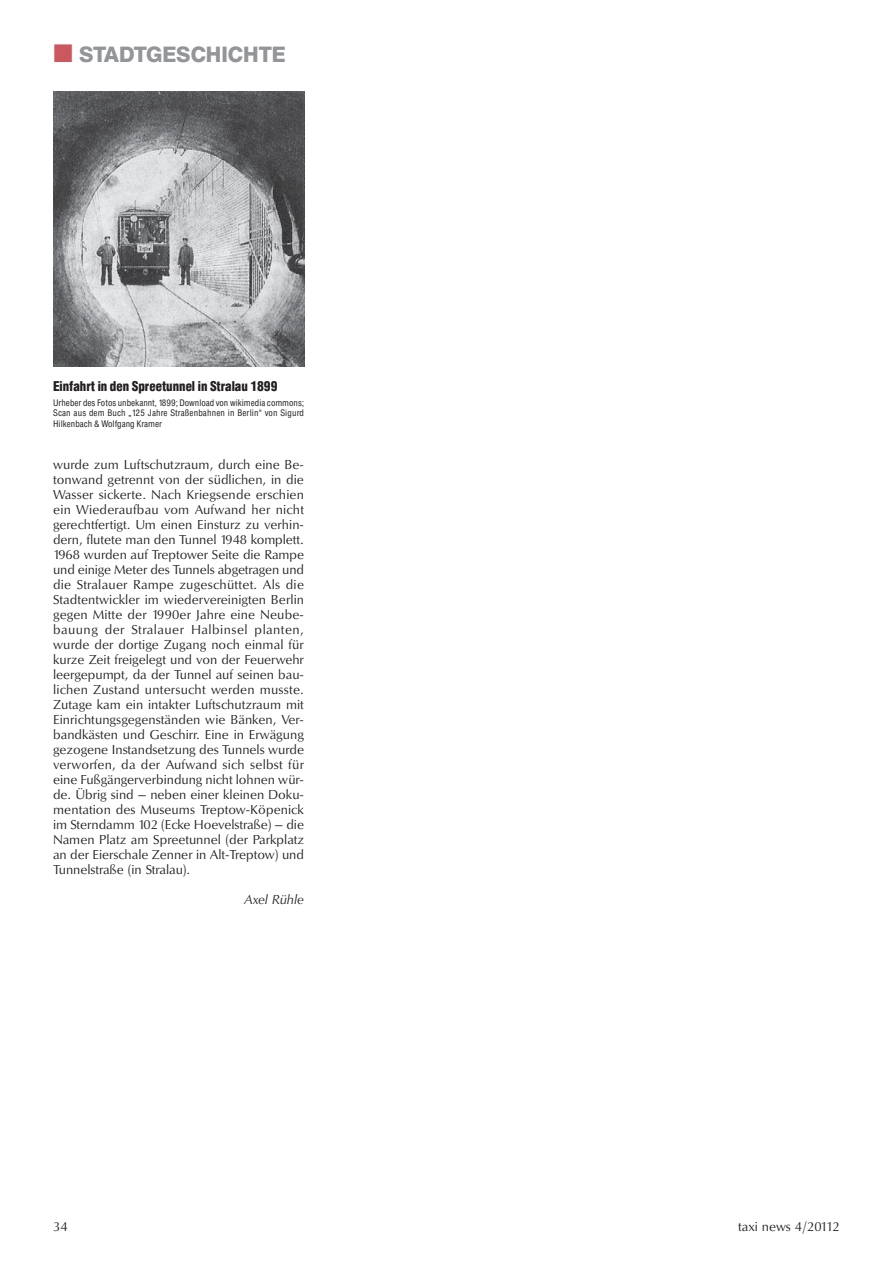
<style>
.page{position:relative;width:893px;height:1263px;background:#fff}
.page>*{position:absolute;margin:0;border:0;box-sizing:border-box;transform-origin:0 0}
.t1{font:21px "Europa SB Dem Bol";color:#939598}
.t2{font:13.5px/15px "October SB";color:#231f20;text-align:justify}
.t3{font:13.5px "Europa SB Bol Con";color:#231f20}
.t4{font:italic 13.5px "October SB";color:#231f20}
.t5{font:condensed 9px/10.8px "Europa SB";color:#231f20;text-align:justify}
</style>
<div class="page">
<img style="left:53px;top:92px;width:251px;height:275px">
<h1 class="t1" style="left:79px;top:45px;width:208px">STADTGESCHICHTE</h1>
<p class="t3" style="left:53px;top:378px;width:226px">Einfahrt in den Spreetunnel in Stralau 1899</p>
<p class="t5" style="left:53px;top:397px;width:252px">Urheber des Fotos unbekannt, 1899; Download von wikimedia commons; Scan aus dem Buch „125 Jahre Straßenbahnen in Berlin“ von Sigurd Hilkenbach &amp; Wolfgang Kramer</p>
<p class="t2" style="left:53px;top:458px;width:252px">wurde zum Luftschutzraum, durch eine Be&shy;tonwand getrennt von der südlichen, in die Wasser sickerte. Nach Kriegsende erschien ein Wiederaufbau vom Aufwand her nicht gerechtfertigt. Um einen Einsturz zu verhin&shy;dern, flutete man den Tunnel 1948 komplett.<br>1968 wurden auf Treptower Seite die Rampe und einige Meter des Tunnels abgetragen und die Stralauer Rampe zugeschüttet. Als die Stadtentwickler im wiedervereinigten Berlin gegen Mitte der 1990er Jahre eine Neube&shy;bauung der Stralauer Halbinsel planten, wurde der dortige Zugang noch einmal für kurze Zeit freigelegt und von der Feuerwehr leergepumpt, da der Tunnel auf seinen bau&shy;lichen Zustand untersucht werden musste.<br>Zutage kam ein intakter Luftschutzraum mit Einrichtungsgegenständen wie Bänken, Ver&shy;bandkästen und Geschirr. Eine in Erwägung gezogene Instandsetzung des Tunnels wurde verworfen, da der Aufwand sich selbst für eine Fußgängerverbindung nicht lohnen wür&shy;de. Übrig sind – neben einer kleinen Doku&shy;mentation des Museums Treptow-Köpenick im Sterndamm 102 (Ecke Hoevelstraße) – die Namen Platz am Spreetunnel (der Parkplatz an der Eierschale Zenner in Alt-Treptow) und Tunnelstraße (in Stralau).</p>
<p class="t4" style="left:244px;top:894px;width:61px">Axel Rühle</p>
<p class="t2" style="left:53px;top:1220px;width:16px">34</p>
<p class="t2" style="left:738px;top:1220px;width:103px">taxi news 4/20112</p>
</div>
